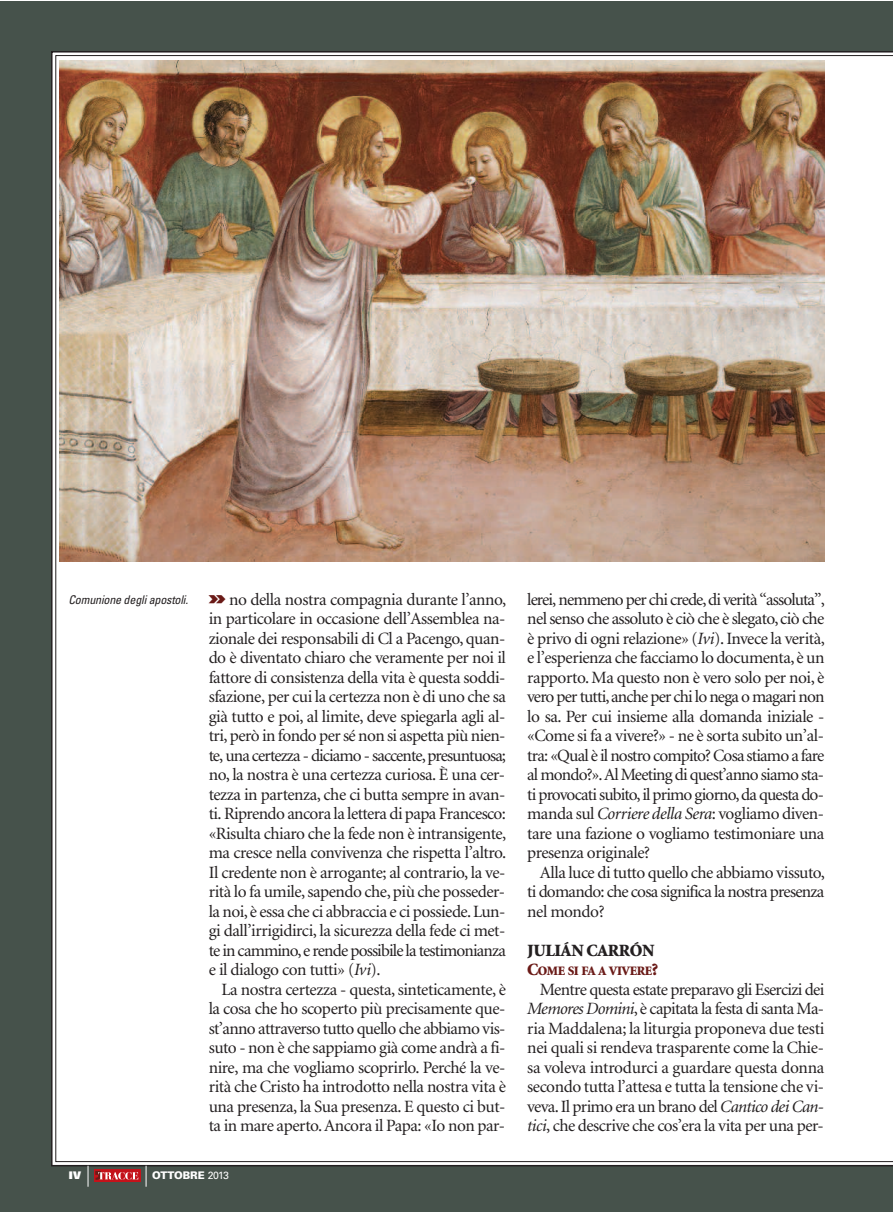
<style>
.page{position:relative;width:893px;height:1212px;background:#fff}
.page>*{position:absolute;margin:0;border:0;box-sizing:border-box;transform-origin:0 0}
.t1{font:17.25px/19.5px "Minion";letter-spacing:-.03em;color:#231f20;text-align:justify}
.t2{font:900 17.25px "Minion";letter-spacing:-.025em;color:#231f20}
.t3{font:900 12.9px "Minion";letter-spacing:-.035em;color:#6a1a17}
.t4{font:italic condensed 12px "Univers";letter-spacing:-.01em;color:#231f20}
.t5{font:900 10.5px "Univers";color:#fff}
.t6{font:900 10.5px "Univers";color:#fff}
.s1{font-style:italic}
.s2{font-weight:900;font-style:normal;font-stretch:expanded;font-size:18px;color:#6a1a17}
.s3{font-weight:400}
.s4{font-size:17.25px}
</style>
<div class="page">
<div style="left:0;top:1px;width:892px;height:1211px;background:#46524b"></div>
<div style="left:56px;top:55px;width:836px;height:1107px;background:#fff"></div>
<svg style="left:88px;top:1166px;width:1px;height:21px"></svg>
<div style="left:94px;top:1169px;width:46px;height:13px;background:#c4121a"></div>
<svg style="left:95px;top:1171px;width:43px;height:9px"></svg>
<svg style="left:146px;top:1166px;width:1px;height:21px"></svg>
<img style="left:59px;top:61px;width:765px;height:500px">
<p class="t1" style="left:209px;top:590px;width:299px;text-indent:20px">no della nostra compagnia durante l’anno, in particolare in occasione dell’Assemblea na&shy;zionale dei responsabili di Cl a Pacengo, quan&shy;do è diventato chiaro che veramente per noi il fattore di consistenza della vita è questa soddi&shy;sfazione, per cui la certezza non è di uno che sa già tutto e poi, al limite, deve spiegarla agli al&shy;tri, però in fondo per sé non si aspetta più nien&shy;te, una certezza - diciamo - saccente,presuntuosa; no, la nostra è una certezza curiosa. È una cer&shy;tezza in partenza, che ci butta sempre in avan&shy;ti. Riprendo ancora la lettera di papa Francesco: «Risulta chiaro che la fede non è intransigente, ma cresce nella convivenza che rispetta l’altro.<br>Il credente non è arrogante; al contrario, la ve&shy;rità lo fa umile,sapendo che,più che posseder&shy;la noi, è essa che ci abbraccia e ci possiede.Lun&shy;gi dall’irrigidirci, la sicurezza della fede ci met&shy;te in cammino,e rende possibile la testimonianza e il dialogo con tutti» (<span class="s1">Ivi</span>).</p>
<p class="t1" style="left:209px;top:980px;width:299px;text-indent:13px">La nostra certezza - questa, sinteticamente, è la cosa che ho scoperto più precisamente que&shy;st’anno attraverso tutto quello che abbiamo vis&shy;suto - non è che sappiamo già come andrà a fi&shy;nire, ma che vogliamo scoprirlo. Perché la ve&shy;rità che Cristo ha introdotto nella nostra vita è una presenza, la Sua presenza. E questo ci but&shy;ta in mare aperto.Ancora il Papa: «Io non par-</p>
<p class="t4" style="left:68px;top:592px;width:159px">Comunione degli apostoli. <span class="s2">»</span></p>
<p class="t6" style="left:69px;top:1168px;width:14px">IV</p>
<p class="t5" style="left:152px;top:1169px;width:78px">OTTOBRE <span class="s3">2013</span></p>
<p class="t1" style="left:527px;top:590px;width:299px">lerei, nemmeno per chi crede,di verità “assoluta”, nel senso che assoluto è ciò che è slegato, ciò che è privo di ogni relazione» (<span class="s1">Ivi</span>).Invece la verità, e l’esperienza che facciamo lo documenta, è un rapporto. Ma questo non è vero solo per noi, è vero per tutti,anche per chi lo nega o magari non lo sa. Per cui insieme alla domanda iniziale - «Come si fa a vivere?» - ne è sorta subito un’al&shy;tra: «Qual è il nostro compito? Cosa stiamo a fare al mondo?».Al Meeting di quest’anno siamo sta&shy;ti provocati subito,il primo giorno,da questa do&shy;manda sul <span class="s1">Corriere della Sera</span>: vogliamo diven&shy;tare una fazione o vogliamo testimoniare una presenza originale?</p>
<p class="t1" style="left:527px;top:863px;width:299px;text-indent:13px">Alla luce di tutto quello che abbiamo vissuto, ti domando: che cosa significa la nostra presenza nel mondo?</p>
<p class="t2" style="left:527px;top:941px;width:129px">JULIÁN CARRÓN</p>
<p class="t3" style="left:527px;top:964px;width:133px"><span class="s4">C</span>OME SI FA A VIVERE<span class="s4">?</span></p>
<p class="t1" style="left:527px;top:980px;width:299px;text-indent:13px">Mentre questa estate preparavo gli Esercizi dei <span class="s1">Memores Domini</span>, è capitata la festa di santa Ma&shy;ria Maddalena; la liturgia proponeva due testi nei quali si rendeva trasparente come la Chie&shy;sa voleva introdurci a guardare questa donna secondo tutta l’attesa e tutta la tensione che vi&shy;veva.Il primo era un brano del <span class="s1">Cantico dei Can&shy;tici</span>, che descrive che cos’era la vita per una per-</p>
</div>
